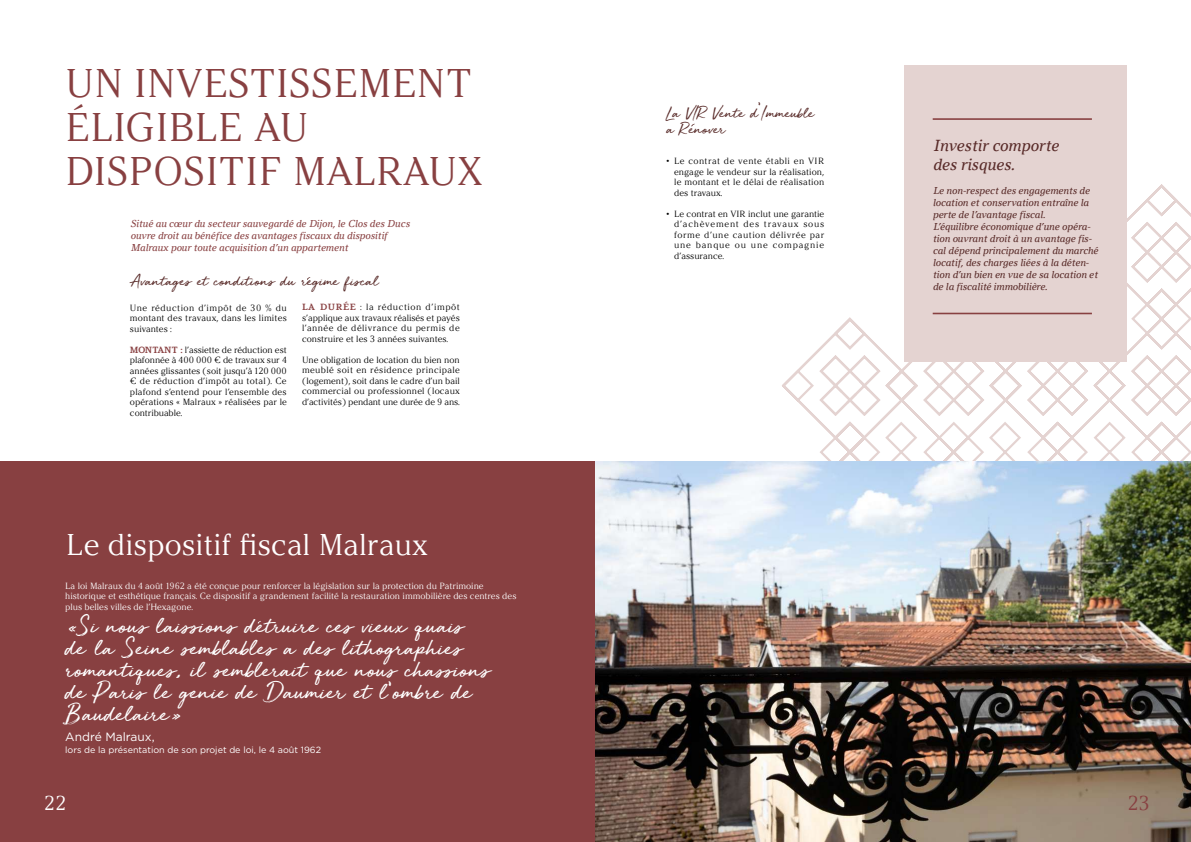
<style>
.page{position:relative;width:1191px;height:842px;background:#fff}
.page>*{position:absolute;margin:0;border:0;box-sizing:border-box;transform-origin:0 0}
.t1{font:40px/44px "Argesta Display";color:#884041}
.t2{font:30px "Argesta Display";color:#fff}
.t3{font:26px/22px "Golden Plains";color:#fff}
.t4{font:20px "Argesta Display";color:#fff}
.t5{font:20px "Argesta Display";color:#884041}
.t6{font:17px/16px "Golden Plains";color:#592b29}
.t7{font:italic 16px/19.2px "Argesta Text";color:#592b29}
.t8{font:12px "Gotham";color:#fff}
.t9{font:italic 10px/12px "Argesta Text";color:#592b29}
.t10{font:italic 10px/12px "Argesta Text";color:#884041}
.t11{font:9px/10.5px "Argesta Display";letter-spacing:.01em;color:#000;text-align:justify}
.t12{font:9px/10.5px "Argesta Display";color:#fff}
.t13{font:9px "Gotham";color:#fff}
.s1{font-family:"Anantha Signature"}
.s2{font-family:"Argesta Text";font-weight:700;color:#884041}
.s3{font-family:"Black Ashpalt";font-size:35px}
</style>
<div class="page">
<svg style="left:782px;top:184px;width:409px;height:277px"></svg>
<svg style="left:1054px;top:264px;width:137px;height:197px"></svg>
<div style="left:0;top:461px;width:595px;height:381px;background:#884041"></div>
<img style="left:595px;top:461px;width:596px;height:381px">
<div style="left:904px;top:65px;width:223px;height:296px;background:#e4d3d1"></div>
<hr style="left:932px;top:118px;width:160px;height:2px;background:#884041">
<hr style="left:932px;top:313px;width:160px;height:1px;background:#884041">
<h1 class="t1" style="left:65px;top:61px;width:419px">UN INVESTISSEMENT<br>ÉLIGIBLE AU<br>DISPOSITIF MALRAUX</h1>
<p class="t10" style="left:130px;top:218px;width:281px">Situé au cœur du secteur sauvegardé de Dijon, le Clos des Ducs ouvre droit au bénéfice des avantages fiscaux du dispositif<br>Malraux pour toute acquisition d’un appartement</p>
<h3 class="t6" style="left:666px;top:106px;width:149px">La VIR Vente d<span class="s1">’</span>Immeuble a Renover</h3>
<p class="t11" style="left:674px;top:156px;width:152px;text-indent:-8px">• Le contrat de vente établi en VIR engage le vendeur sur la réalisation, le montant et le délai de réalisation des travaux.</p>
<p class="t11" style="left:674px;top:208px;width:152px;text-indent:-8px">• Le contrat en VIR inclut une garantie d’achèvement des travaux sous forme d’une caution délivrée par une banque ou une compagnie d’assurance.</p>
<h3 class="t7" style="left:932px;top:136px;width:127px">Investir comporte des risques.</h3>
<p class="t9" style="left:932px;top:185px;width:167px">Le non-respect des engagements de location et conservation entraîne la perte de l’avantage fiscal.<br>L’équilibre économique d’une opéra&shy;tion ouvrant droit à un avantage fis&shy;cal dépend principalement du marché locatif, des charges liées à la déten&shy;tion d’un bien en vue de sa location et</p>
<h3 class="t6" style="left:130px;top:274px;width:250px">Avantages et conditions du regime fiscal</h3>
<p class="t9" style="left:932px;top:281px;width:116px">de la fiscalité immobilière.</p>
<p class="t11" style="left:130px;top:302px;width:158px">Une réduction d’impôt de 30 % du montant des travaux, dans les limites suivantes :</p>
<p class="t11" style="left:130px;top:344px;width:158px"><span class="s2">MONTANT :</span> l’assiette de réduction est plafonnée à 400 000 € de travaux sur 4 années glissantes (soit jusqu’à 120 000 € de réduction d’impôt au total). Ce plafond s’entend pour l’ensemble des opérations « Malraux » réalisées par le contribuable.</p>
<p class="t11" style="left:302px;top:302px;width:159px"><span class="s2">LA DURÉE</span> : la réduction d’impôt s’applique aux travaux réalisés et payés l’année de délivrance du permis de construire et les 3 années suivantes.</p>
<p class="t11" style="left:302px;top:354px;width:159px">Une obligation de location du bien non meublé soit en résidence principale (logement), soit dans le cadre d’un bail commercial ou professionnel (locaux d’activités) pendant une durée de 9 ans.</p>
<h2 class="t2" style="left:66px;top:527px;width:363px">Le dispositif fiscal Malraux</h2>
<p class="t12" style="left:65px;top:580px;width:453px">La loi Malraux du 4 août 1962 a été conçue pour renforcer la législation sur la protection du Patrimoine historique et esthétique français. Ce dispositif a grandement facilité la restauration immobilière des centres des plus belles villes de l’Hexagone.</p>
<h3 class="t3" style="left:65px;top:617px;width:426px"><span class="s3">«</span>Si nous laissions detruire ces vieux quais de la Seine semblables a des lithographies romantiques<span class="s1">,</span> il semblerait que nous chassions de Paris le genie de Daumier et l<span class="s1">’</span>ombre de Baudelaire<span class="s3">»</span></h3>
<h3 class="t8" style="left:65px;top:729px;width:91px">André Malraux,</h3>
<p class="t13" style="left:65px;top:744px;width:257px">lors de la présentation de son projet de loi, le 4 août 1962</p>
<h3 class="t4" style="left:44px;top:791px;width:24px">22</h3>
<h3 class="t5" style="left:1127px;top:791px;width:24px">23</h3>
</div>
